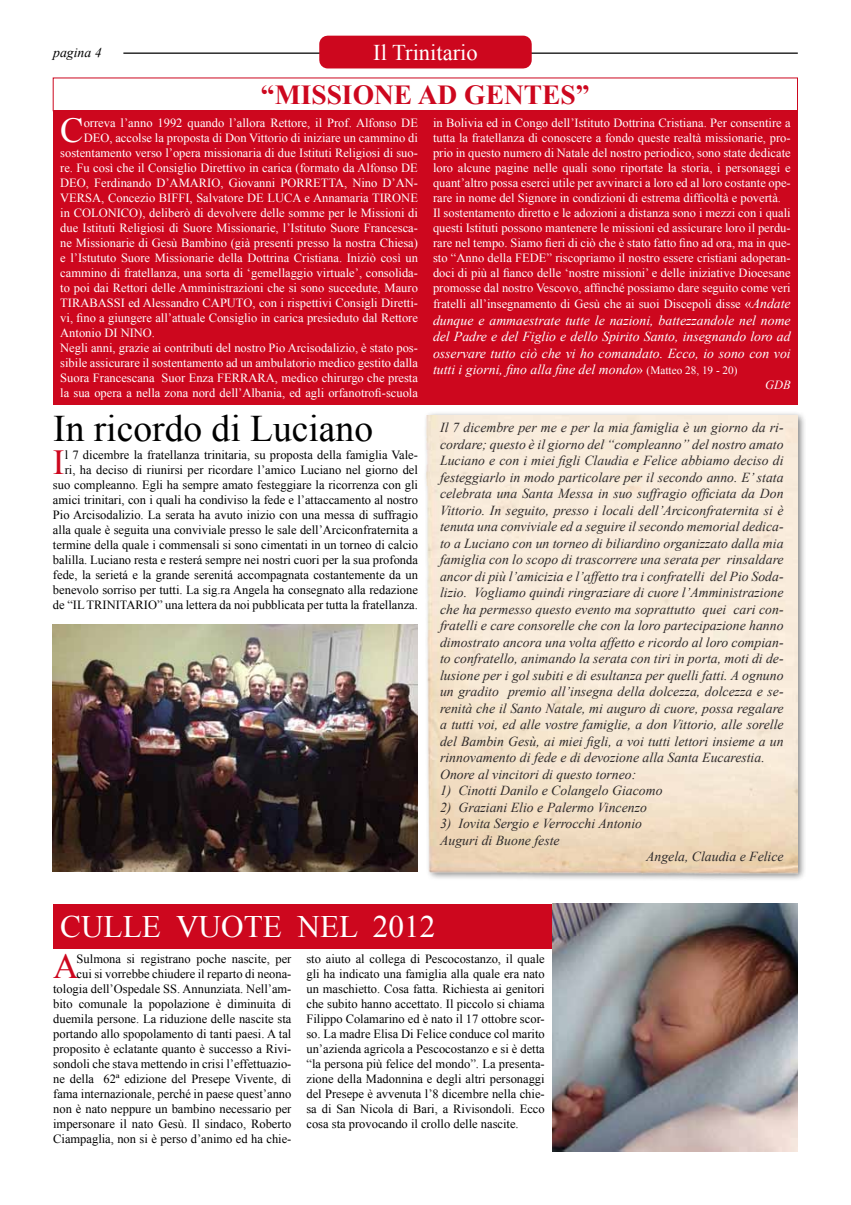
<style>
.page{position:relative;width:851px;height:1205px;background:#fff}
.page>*{position:absolute;margin:0;border:0;box-sizing:border-box;transform-origin:0 0}
.t1{font:37.5px "Times New Roman";color:#000}
.t2{font:35.12px "Times New Roman";color:#cd071e}
.t3{font:35.12px "Times New Roman";color:#fff}
.t4{font:31.25px "Times New Roman";color:#fff}
.t5{font:700 27.5px "Times New Roman";color:#cd071e}
.t6{font:22.5px "Times New Roman";color:#fff}
.t7{font:italic 13.75px/16.5px "Times New Roman";color:#2e2a2a}
.t8{font:italic 13.75px/16.5px "Times New Roman";color:#fff;text-align:justify}
.t9{font:italic 13.75px "Times New Roman";color:#000}
.t10{font:12.5px/15px "Times New Roman";color:#fff}
.t11{font:12.5px/15px "Times New Roman";color:#000;text-align:right}
.t12{font:italic 12.5px "Times New Roman";color:#fff}
.s1{font-size:13.75px}
.s2{font-style:italic;font-size:13.75px}
.s3{font-style:normal}
.s4{font-style:normal;font-size:11.25px}
</style>
<div class="page">
<hr style="left:123px;top:53px;width:674px;height:1px;background:#000">
<div style="left:319px;top:36px;width:212px;height:32px;border:17px solid #cd071e"></div>
<div style="left:422px;top:411px;width:384px;height:471px;background:#000;opacity:.5"></div>
<img style="left:425px;top:415px;width:372px;height:460px">
<div style="left:53px;top:111px;width:744px;height:294px;background:#cd071e"></div>
<div style="left:53px;top:78px;width:744px;height:33px;border:1px solid #cc071e"></div>
<img style="left:53px;top:624px;width:365px;height:248px">
<div style="left:53px;top:904px;width:737px;height:44px;background:#cd071e"></div>
<img style="left:552px;top:903px;width:245px;height:249px">
<p class="t9" style="left:53px;top:43px;width:50px">pagina 4</p>
<h3 class="t6" style="left:373px;top:38px;width:106px">Il Trinitario</h3>
<h3 class="t5" style="left:261px;top:75px;width:330px">“MISSIONE AD GENTES”</h3>
<h2 class="t3" style="left:60px;top:106px;width:25px">C</h2>
<p class="t10" style="left:84px;top:115px;width:335px">orreva l’anno 1992 quando l’allora Rettore, il Prof. Alfonso DE</p>
<p class="t10" style="left:84px;top:130px;width:336px">DEO, accolse la proposta di Don Vittorio di iniziare un cammino di</p>
<p class="t10" style="left:60px;top:145px;width:359px">sostentamento verso l’opera missionaria di due Istituti Religiosi di suo-</p>
<p class="t10" style="left:60px;top:160px;width:359px">re. Fu così che il Consiglio Direttivo in carica (formato da Alfonso DE</p>
<p class="t10" style="left:60px;top:175px;width:359px">DEO, Ferdinando D’AMARIO, Giovanni PORRETTA, Nino D’AN-</p>
<p class="t10" style="left:60px;top:190px;width:359px">VERSA, Concezio BIFFI, Salvatore DE LUCA e Annamaria TIRONE</p>
<p class="t10" style="left:60px;top:205px;width:359px">in COLONICO), deliberò di devolvere delle somme per le Missioni di</p>
<p class="t10" style="left:60px;top:220px;width:359px">due Istituti Religiosi di Suore Missionarie, l’Istituto Suore Francesca-</p>
<p class="t10" style="left:60px;top:235px;width:359px">ne Missionarie di Gesù Bambino (già presenti presso la nostra Chiesa)</p>
<p class="t10" style="left:60px;top:250px;width:359px">e l’Istututo Suore Missionarie della Dottrina Cristiana. Iniziò così un</p>
<p class="t10" style="left:60px;top:265px;width:359px">cammino di fratellanza, una sorta di ‘gemellaggio virtuale’, consolida-</p>
<p class="t10" style="left:60px;top:280px;width:359px">to poi dai Rettori delle Amministrazioni che si sono succedute, Mauro</p>
<p class="t10" style="left:60px;top:295px;width:359px">TIRABASSI ed Alessandro CAPUTO, con i rispettivi Consigli Diretti-</p>
<p class="t10" style="left:60px;top:310px;width:359px">vi, fino a giungere all’attuale Consiglio in carica presieduto dal Rettore</p>
<p class="t10" style="left:60px;top:325px;width:96px">Antonio DI NINO.</p>
<p class="t10" style="left:60px;top:340px;width:359px">Negli anni, grazie ai contributi del nostro Pio Arcisodalizio, è stato pos-</p>
<p class="t10" style="left:60px;top:355px;width:359px">sibile assicurare il sostentamento ad un ambulatorio medico gestito dalla</p>
<p class="t10" style="left:60px;top:370px;width:359px">Suora Francescana Suor Enza FERRARA, medico chirurgo che presta</p>
<p class="t10" style="left:60px;top:385px;width:359px">la sua opera a nella zona nord dell’Albania, ed agli orfanotrofi-scuola</p>
<h1 class="t1" style="left:53px;top:404px;width:321px">In ricordo di Luciano</h1>
<h2 class="t2" style="left:53px;top:438px;width:13px">I</h2>
<p class="t11" style="left:53px;top:447px;width:366px">l 7 dicembre la fratellanza trinitaria, su proposta della famiglia Vale&shy;ri, ha deciso di riunirsi per ricordare l’amico Luciano nel giorno del suo compleanno. Egli ha sempre amato festeggiare la ricorrenza con gli amici trinitari, con i quali ha condiviso la fede e l’attaccamento al nostro Pio Arcisodalizio. La serata ha avuto inizio con una messa di suffragio alla quale è seguita una conviviale presso le sale dell’Arciconfraternita a termine della quale i commensali si sono cimentati in un torneo di calcio balilla. Luciano resta e resterá sempre nei nostri cuori per la sua profonda fede, la serietá e la grande serenitá accompagnata costantemente da un benevolo sorriso per tutti. La sig.ra Angela ha consegnato alla redazione de “IL TRINITARIO” una lettera da noi pubblicata per tutta la fratellanza.</p>
<p class="t10" style="left:433px;top:115px;width:359px">in Bolivia ed in Congo dell’Istituto Dottrina Cristiana. Per consentire a tutta la fratellanza di conoscere a fondo queste realtà missionarie, pro&shy;prio in questo numero di Natale del nostro periodico, sono state dedicate loro alcune pagine nelle quali sono riportate la storia, i personaggi e quant’altro possa eserci utile per avvinarci a loro ed al loro costante ope&shy;rare in nome del Signore in condizioni di estrema difficoltà e povertà.<br>Il sostentamento diretto e le adozioni a distanza sono i mezzi con i quali questi Istituti possono mantenere le missioni ed assicurare loro il perdu&shy;rare nel tempo. Siamo fieri di ciò che è stato fatto fino ad ora, ma in que&shy;sto “Anno della FEDE” riscopriamo il nostro essere cristiani adoperan&shy;doci di più al fianco delle ‘nostre missioni’ e delle iniziative Diocesane promosse dal nostro Vescovo, affinché possiamo dare seguito come veri</p>
<p class="t10" style="left:433px;top:296px;width:359px">fratelli all’insegnamento di Gesù che ai suoi Discepoli disse <span class="s1">«</span><span class="s2">Andate</span></p>
<p class="t8" style="left:433px;top:311px;width:359px">dunque e ammaestrate tutte le nazioni, battezzandole nel nome del Padre e del Figlio e dello Spirito Santo, insegnando loro ad osservare tutto ciò che vi ho comandato. Ecco, io sono con voi tutti i giorni, fino alla fine del mondo<span class="s3">»</span> <span class="s4">(Matteo 28, 19 - 20)</span></p>
<p class="t12" style="left:764px;top:376px;width:27px">GDB</p>
<p class="t7" style="left:440px;top:419px;width:345px">Il 7 dicembre per me e per la mia famiglia è un giorno da ri&shy;cordare; questo è il giorno del “compleanno” del nostro amato Luciano e con i miei figli Claudia e Felice abbiamo deciso di festeggiarlo in modo particolare per il secondo anno. E’ stata celebrata una Santa Messa in suo suffragio officiata da Don Vittorio. In seguito, presso i locali dell’Arciconfraternita si è tenuta una conviviale ed a seguire il secondo memorial dedica&shy;to a Luciano con un torneo di biliardino organizzato dalla mia famiglia con lo scopo di trascorrere una serata per rinsaldare ancor di più l’amicizia e l’affetto tra i confratelli del Pio Soda&shy;lizio. Vogliamo quindi ringraziare di cuore l’Amministrazione che ha permesso questo evento ma soprattutto quei cari con&shy;fratelli e care consorelle che con la loro partecipazione hanno dimostrato ancora una volta affetto e ricordo al loro compian&shy;to confratello, animando la serata con tiri in porta, moti di de&shy;lusione per i gol subiti e di esultanza per quelli fatti. A ognuno un gradito premio all’insegna della dolcezza, dolcezza e se&shy;renità che il Santo Natale, mi auguro di cuore, possa regalare a tutti voi, ed alle vostre famiglie, a don Vittorio, alle sorelle del Bambin Gesù, ai miei figli, a voi tutti lettori insieme a un rinnovamento di fede e di devozione alla Santa Eucarestia.<br>Onore al vincitori di questo torneo:</p>
<p class="t7" style="left:440px;top:782px;width:224px">1) Cinotti Danilo e Colangelo Giacomo</p>
<p class="t7" style="left:440px;top:798px;width:208px">2) Graziani Elio e Palermo Vincenzo</p>
<p class="t7" style="left:440px;top:815px;width:203px">3) Iovita Sergio e Verrocchi Antonio<br>Auguri di Buone feste</p>
<p class="t7" style="left:646px;top:848px;width:139px">Angela, Claudia e Felice</p>
<h3 class="t4" style="left:60px;top:906px;width:376px">CULLE VUOTE NEL 2012</h3>
<h2 class="t2" style="left:53px;top:942px;width:27px">A</h2>
<p class="t11" style="left:53px;top:950px;width:240px">Sulmona si registrano poche nascite, per<br>cui si vorrebbe chiudere il reparto di neona&shy;tologia dell’Ospedale SS. Annunziata. Nell’am&shy;bito comunale la popolazione è diminuita di duemila persone. La riduzione delle nascite sta portando allo spopolamento di tanti paesi. A tal proposito è eclatante quanto è successo a Rivi&shy;sondoli che stava mettendo in crisi l’effettuazio&shy;ne della 62ª edizione del Presepe Vivente, di fama internazionale, perché in paese quest’anno non è nato neppure un bambino necessario per impersonare il nato Gesù. Il sindaco, Roberto Ciampaglia, non si è perso d’animo ed ha chie-</p>
<p class="t11" style="left:306px;top:950px;width:240px;text-align:justify">sto aiuto al collega di Pescocostanzo, il quale gli ha indicato una famiglia alla quale era nato un maschietto. Cosa fatta. Richiesta ai genitori che subito hanno accettato. Il piccolo si chiama Filippo Colamarino ed è nato il 17 ottobre scor&shy;so. La madre Elisa Di Felice conduce col marito un’azienda agricola a Pescocostanzo e si è detta “la persona più felice del mondo”. La presenta&shy;zione della Madonnina e degli altri personaggi del Presepe è avvenuta l’8 dicembre nella chie&shy;sa di San Nicola di Bari, a Rivisondoli. Ecco cosa sta provocando il crollo delle nascite.</p>
</div>
